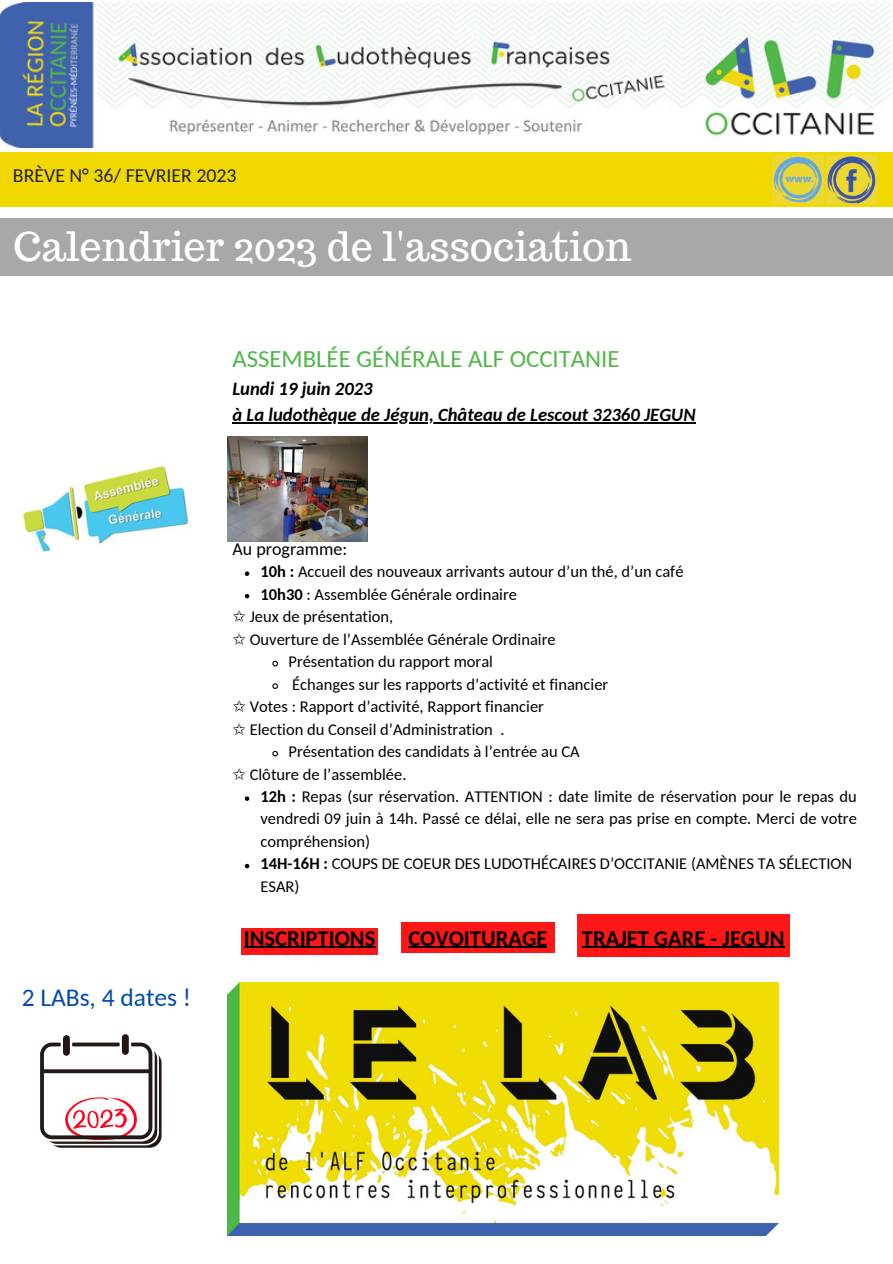
<style>
.page{position:relative;width:893px;height:1264px;background:#fff}
.page>*{position:absolute;margin:0;border:0;box-sizing:border-box;transform-origin:0 0}
.t1{font:39.6px "Trocchi";color:#fff}
.t2{font:25.5px "Carlito";color:#004aad}
.t3{font:24.75px "Carlito";color:#4fb748}
.t4{font:700 22.5px "Carlito";color:#000}
.t5{font:19.8px "Carlito";color:#222}
.t6{font:italic 700 18.6px "Carlito";color:#000}
.t7{font:18px "Carlito";color:#000}
.t8{font:16.5px/22.5px "Carlito";color:#000;text-align:justify}
.s1{font-weight:700}
.s2{font-family:"Free Serif"}
</style>
<div class="page">
<img style="left:0;top:3px;width:891px;height:145px">
<div style="left:0;top:152px;width:892px;height:54px;background:#f0d800"></div>
<div style="left:0;top:219px;width:892px;height:56px;background:#a8a8a8"></div>
<img style="left:772px;top:155px;width:51px;height:48px">
<img style="left:826px;top:155px;width:51px;height:48px">
<img style="left:227px;top:982px;width:551px;height:253px">
<svg style="left:40px;top:1042px;width:121px;height:105px"></svg>
<div style="left:63px;top:1035px;width:7px;height:20px;background:#231815;border-radius:3px"></div>
<div style="left:122px;top:1034px;width:7px;height:20px;background:#231815;border-radius:3px"></div>
<img style="left:22px;top:464px;width:167px;height:88px">
<svg style="left:245px;top:571px;width:4px;height:5px"></svg>
<svg style="left:245px;top:594px;width:4px;height:4px"></svg>
<svg style="left:272px;top:660px;width:6px;height:7px"></svg>
<svg style="left:272px;top:683px;width:6px;height:6px"></svg>
<svg style="left:272px;top:750px;width:6px;height:7px"></svg>
<svg style="left:245px;top:796px;width:4px;height:4px"></svg>
<svg style="left:245px;top:863px;width:4px;height:5px"></svg>
<div style="left:242px;top:928px;width:136px;height:27px;background:#ff1616"></div>
<div style="left:401px;top:922px;width:153px;height:31px;background:#ff1616"></div>
<img style="left:227px;top:436px;width:140px;height:105px">
<hr style="left:232px;top:422px;width:463px;height:1px;background:#000">
<hr style="left:408px;top:946px;width:139px;height:1px;background:#000">
<hr style="left:244px;top:946px;width:131px;height:1px;background:#000">
<div style="left:577px;top:914px;width:212px;height:43px;background:#ff1616"></div>
<hr style="left:582px;top:946px;width:202px;height:1px;background:#000">
<p class="t5" style="left:13px;top:167px;width:225px">BRÈVE N° 36/ FEVRIER 2023</p>
<p class="t1" style="left:13px;top:221px;width:619px">Calendrier 2023 de l'association</p>
<p class="t3" style="left:232px;top:348px;width:388px">ASSEMBLÉE GÉNÉRALE ALF OCCITANIE</p>
<p class="t6" style="left:232px;top:381px;width:142px">Lundi 19 juin 2023</p>
<p class="t6" style="left:232px;top:407px;width:464px">à La ludothèque de Jégun, Château de Lescout 32360 JEGUN</p>
<p class="t7" style="left:232px;top:541px;width:116px">Au programme:</p>
<p class="t8" style="left:260px;top:561px;width:424px"><span class="s1">10h :</span> Accueil des nouveaux arrivants autour d’un thé, d’un café</p>
<p class="t8" style="left:260px;top:584px;width:258px"><span class="s1">10h30</span> : Assemblée Générale ordinaire</p>
<p class="t8" style="left:232px;top:606px;width:162px"><span class="s2">✩</span> Jeux de présentation,</p>
<p class="t8" style="left:232px;top:629px;width:324px"><span class="s2">✩</span> Ouverture de l’Assemblée Générale Ordinaire</p>
<p class="t8" style="left:288px;top:651px;width:206px">Présentation du rapport moral</p>
<p class="t8" style="left:292px;top:674px;width:317px">Échanges sur les rapports d’activité et financier</p>
<p class="t8" style="left:232px;top:696px;width:313px"><span class="s2">✩</span> Votes : Rapport d’activité, Rapport financier</p>
<p class="t8" style="left:232px;top:719px;width:273px"><span class="s2">✩</span> Election du Conseil d’Administration .</p>
<p class="t8" style="left:232px;top:764px;width:175px"><span class="s2">✩</span> Clôture de l’assemblée.</p>
<p class="t8" style="left:288px;top:741px;width:293px">Présentation des candidats à l’entrée au CA</p>
<p class="t8" style="left:260px;top:786px;width:598px"><span class="s1">12h :</span> Repas (sur réservation. ATTENTION : date limite de réservation pour le repas du vendredi 09 juin à 14h. Passé ce délai, elle ne sera pas prise en compte. Merci de votre compréhension)</p>
<p class="t8" style="left:260px;top:854px;width:593px"><span class="s1">14H-16H :</span> COUPS DE COEUR DES LUDOTHÉCAIRES D’OCCITANIE (AMÈNES TA SÉLECTION<br>ESAR)</p>
<p class="t2" style="left:22px;top:987px;width:171px">2 LABs, 4 dates !</p>
<p class="t4" style="left:244px;top:928px;width:133px">INSCRIPTIONS</p>
<p class="t4" style="left:408px;top:928px;width:140px">COVOITURAGE</p>
<p class="t4" style="left:582px;top:928px;width:204px">TRAJET GARE - JEGUN</p>
</div>
